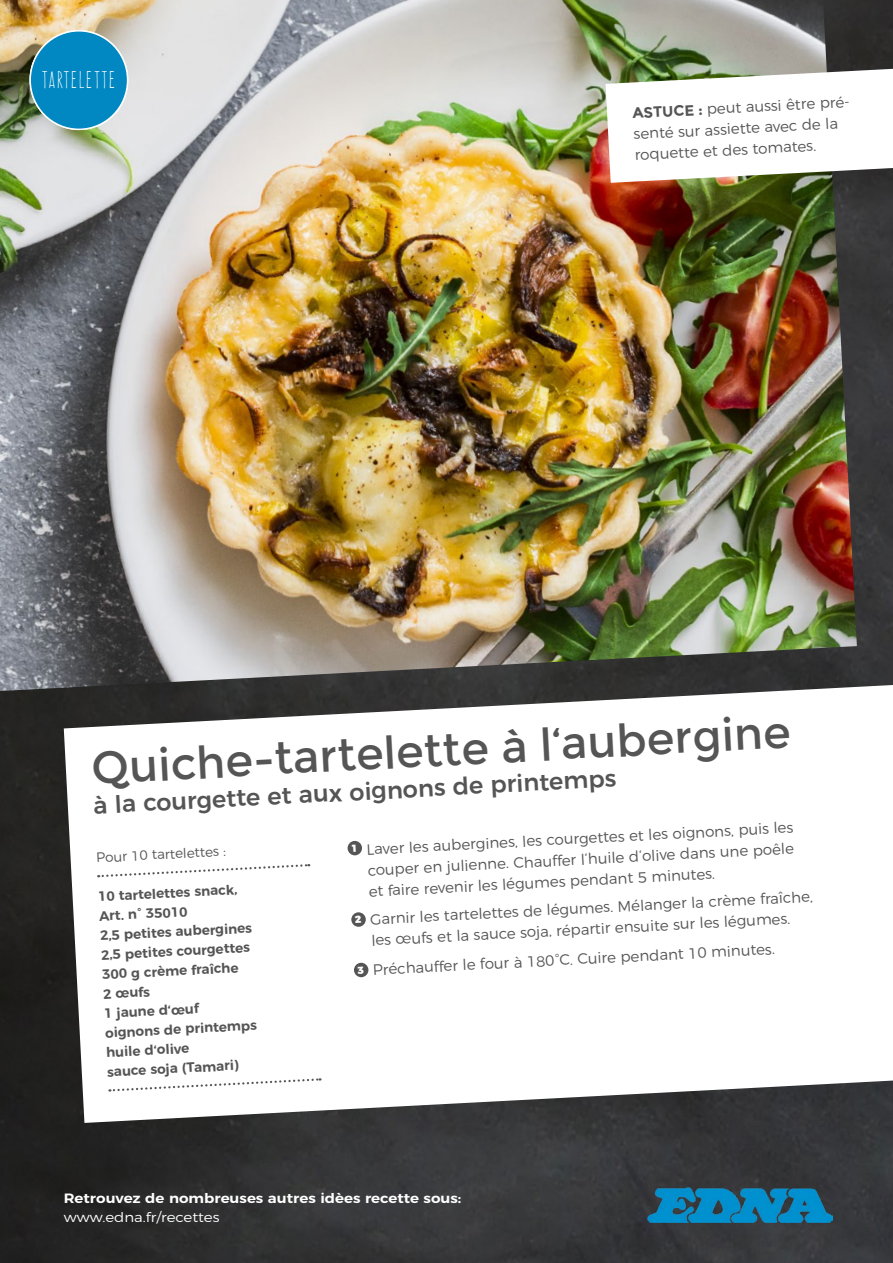
<style>
.page{position:relative;width:893px;height:1263px;background:#fff}
.page>*{position:absolute;margin:0;border:0;box-sizing:border-box;transform-origin:0 0}
.t1{font:45px "Montserrat";color:#565555}
.t2{font:500 24px "Montserrat";color:#555}
.t3{font:21px "Frente H1";letter-spacing:.08em;color:#fff}
.t4{font:300 15px/21px "Montserrat";color:#555;text-align:justify}
.t5{font:600 13.5px/19.5px "Montserrat";color:#555}
.t6{font:600 13.5px "Montserrat";color:#fff;scale:1.11 1}
.t7{font:300 13.5px "Montserrat";color:#fff;scale:1.11 1}
.t8{font:300 13.5px "Montserrat";color:#555}
.s1{font-weight:700}
</style>
<div class="page">
<img style="left:0;top:0;width:893px;height:1263px">
<img style="left:0;top:0;width:857px;height:691px">
<svg style="left:64px;top:685px;width:829px;height:438px"></svg>
<svg style="left:98px;top:863px;width:211px;height:15px"></svg>
<svg style="left:109px;top:1077px;width:211px;height:15px"></svg>
<div style="left:347px;top:841px;width:15px;height:14px;background:#555;border-radius:50%"></div>
<div style="left:351px;top:912px;width:15px;height:15px;background:#555;border-radius:50%"></div>
<div style="left:354px;top:962px;width:15px;height:15px;background:#555;border-radius:50%"></div>
<div style="left:30px;top:31px;width:98px;height:98px;background:#0188c2;border-radius:50%"></div>
<div style="left:29px;top:30px;width:99px;height:100px;border:2px solid #fff;border-radius:50%"></div>
<img style="left:647px;top:1187px;width:185px;height:36px">
<svg style="left:605px;top:69px;width:288px;height:114px"></svg>
<h3 class="t3" style="left:41px;top:68px;width:75px">TARTELETTE</h3>
<p class="t4" style="left:632px;top:101px;width:221px;text-align:left;rotate:-3deg"><span class="s1">ASTUCE :</span> peut aussi être pré&shy;senté sur assiette avec de la roquette et des tomates.</p>
<h1 class="t1" style="left:90px;top:742px;width:702px;rotate:-3deg">Quiche-tartelette à l‘aubergine</h1>
<h2 class="t2" style="left:92px;top:786px;width:525px;rotate:-3deg">à la courgette et aux oignons de printemps</h2>
<p class="t8" style="left:96px;top:847px;width:131px;rotate:-3deg">Pour 10 tartelettes :</p>
<p class="t5" style="left:98px;top:886px;width:153px;rotate:-3deg">10 tartelettes snack,<br>Art. n° 35010<br>2,5 petites aubergines<br>2,5 petites courgettes<br>300 g crème fraîche<br>2 œufs<br>1 jaune d‘œuf oignons de printemps huile d‘olive<br>sauce soja (Tamari)</p>
<p class="t4" style="left:366px;top:838px;width:429px;text-indent:-15px;rotate:-3deg"><sup>1</sup> Laver les aubergines, les courgettes et les oignons, puis les couper en julienne. Chauffer l‘huile d‘olive dans une poêle et faire revenir les légumes pendant 5 minutes.</p>
<p class="t4" style="left:354px;top:908px;width:460px;text-align:center;rotate:-3deg"><sup>2</sup> Garnir les tartelettes de légumes. Mélanger la crème fraîche, les œufs et la sauce soja, répartir ensuite sur les légumes.</p>
<p class="t4" style="left:357px;top:959px;width:419px;rotate:-3deg"><sup>3</sup> Préchauffer le four à 180°C. Cuire pendant 10 minutes.</p>
<p class="t6" style="left:64px;top:1187px;width:360px">Retrouvez de nombreuses autres idèes recette sous:</p>
<p class="t7" style="left:64px;top:1207px;width:142px">www.edna.fr/recettes</p>
</div>
